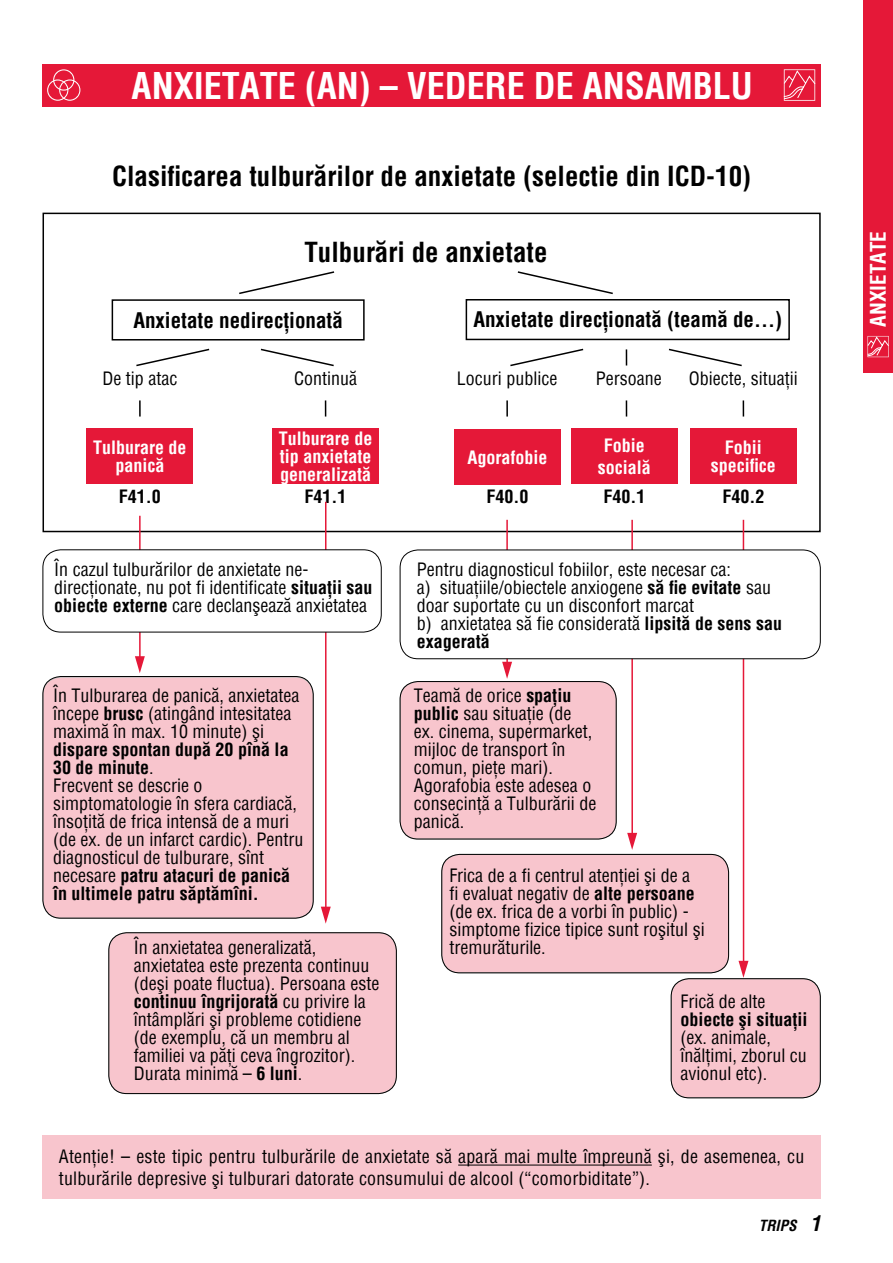
<style>
.page{position:relative;width:893px;height:1263px;background:#fff}
.page>*{position:absolute;margin:0;border:0;box-sizing:border-box;transform-origin:0 0}
.t1{font:700 condensed 36px "Helvetica";color:#fff}
.t2{font:700 condensed 27px "Helvetica";color:#000}
.t3{font:700 condensed 21px "Helvetica";color:#000}
.t4{font:700 condensed 21px "Helvetica";color:#fff}
.t5{font:condensed 18px/18px "Helvetica";color:#000}
.t6{font:700 condensed 18px/18px "Helvetica";color:#fff;text-align:center}
.t7{font:700 condensed 18px "Helvetica";color:#000}
.t8{font:italic 700 condensed 15px "Helvetica";color:#000}
.s1{font-weight:700}
.s2{font-size:21px}
</style>
<div class="page">
<div style="left:863px;top:0;width:30px;height:373px;background:#e51838"></div>
<div style="left:43px;top:64px;width:778px;height:42px;background:#e51838"></div>
<svg style="left:47px;top:69px;width:33px;height:32px"></svg>
<svg style="left:867px;top:336px;width:22px;height:21px"></svg>
<svg style="left:783px;top:69px;width:33px;height:32px"></svg>
<div style="left:43px;top:1135px;width:778px;height:64px;background:#f8c5cd"></div>
<div style="left:43px;top:213px;width:778px;height:319px;border:2px solid #000"></div>
<div style="left:671px;top:979px;width:149px;height:119px;background:#f8c5cd;border-radius:18px"></div>
<div style="left:442px;top:854px;width:287px;height:119px;background:#f8c5cd;border-radius:18px"></div>
<div style="left:400px;top:681px;width:216px;height:158px;background:#f8c5cd;border-radius:18px"></div>
<div style="left:112px;top:299px;width:253px;height:41px;border:2px solid #000"></div>
<div style="left:87px;top:428px;width:106px;height:56px;background:#e51838"></div>
<div style="left:272px;top:428px;width:107px;height:56px;background:#e51838"></div>
<div style="left:571px;top:428px;width:106px;height:56px;background:#e51838"></div>
<div style="left:454px;top:429px;width:107px;height:56px;background:#e51838"></div>
<div style="left:690px;top:428px;width:106px;height:56px;background:#e51838"></div>
<div style="left:466px;top:299px;width:324px;height:41px;border:2px solid #000"></div>
<svg style="left:239px;top:271px;width:96px;height:24px"></svg>
<svg style="left:517px;top:271px;width:96px;height:24px"></svg>
<svg style="left:136px;top:348px;width:74px;height:19px"></svg>
<svg style="left:510px;top:348px;width:74px;height:19px"></svg>
<svg style="left:260px;top:348px;width:74px;height:19px"></svg>
<svg style="left:669px;top:348px;width:73px;height:19px"></svg>
<svg style="left:626px;top:349px;width:1px;height:16px"></svg>
<svg style="left:626px;top:400px;width:1px;height:16px"></svg>
<svg style="left:743px;top:400px;width:1px;height:16px"></svg>
<svg style="left:506px;top:400px;width:2px;height:16px"></svg>
<svg style="left:325px;top:400px;width:1px;height:16px"></svg>
<svg style="left:139px;top:400px;width:2px;height:16px"></svg>
<hr style="left:631px;top:520px;width:2px;height:325px;background:#e51838">
<hr style="left:506px;top:520px;width:2px;height:148px;background:#e51838">
<hr style="left:458px;top:1164px;width:194px;height:1px;background:#000">
<div style="left:43px;top:677px;width:270px;height:241px;background:#f8c5cd;border-radius:18px"></div>
<div style="left:43px;top:676px;width:271px;height:242px;border:1px solid #000;border-radius:18px"></div>
<div style="left:109px;top:933px;width:287px;height:160px;background:#f8c5cd;border-radius:18px"></div>
<div style="left:108px;top:932px;width:289px;height:162px;border:1px solid #000;border-radius:18px"></div>
<div style="left:671px;top:978px;width:150px;height:120px;border:1px solid #000;border-radius:18px"></div>
<div style="left:400px;top:681px;width:217px;height:158px;border:1px solid #000;border-radius:18px"></div>
<div style="left:441px;top:854px;width:288px;height:119px;border:1px solid #000;border-radius:18px"></div>
<hr style="left:139px;top:516px;width:2px;height:153px;background:#e51838">
<svg style="left:135px;top:656px;width:10px;height:17px"></svg>
<hr style="left:325px;top:502px;width:2px;height:417px;background:#e51838">
<svg style="left:321px;top:907px;width:10px;height:17px"></svg>
<hr style="left:743px;top:520px;width:1px;height:453px;background:#e51838">
<svg style="left:738px;top:961px;width:10px;height:17px"></svg>
<svg style="left:627px;top:833px;width:10px;height:17px"></svg>
<svg style="left:502px;top:662px;width:10px;height:17px"></svg>
<div style="left:400px;top:550px;width:420px;height:109px;background:#fff;border-radius:18px"></div>
<div style="left:400px;top:550px;width:421px;height:109px;border:1px solid #000;border-radius:18px"></div>
<div style="left:43px;top:550px;width:338px;height:82px;background:#fff;border-radius:18px"></div>
<div style="left:43px;top:549px;width:339px;height:83px;border:1px solid #000;border-radius:18px"></div>
<h1 class="t1" style="left:132px;top:62px;width:623px">ANXIETATE (AN) – VEDERE DE ANSAMBLU</h1>
<h2 class="t2" style="left:112px;top:158px;width:640px">Clasificarea tulburărilor de anxietate (selectie din ICD-10)</h2>
<h2 class="t2" style="left:304px;top:235px;width:244px">Tulburări de anxietate</h2>
<p class="t3" style="left:133px;top:306px;width:211px">Anxietate nedirecţionată</p>
<p class="t3" style="left:473px;top:306px;width:310px">Anxietate direcţionată (teamă de...)</p>
<p class="t5" style="left:102px;top:369px;width:76px">De tip atac</p>
<p class="t5" style="left:294px;top:369px;width:64px">Continuă</p>
<p class="t5" style="left:457px;top:369px;width:102px">Locuri publice</p>
<p class="t5" style="left:596px;top:369px;width:67px">Persoane</p>
<p class="t5" style="left:689px;top:369px;width:110px">Obiecte, situaţii</p>
<p class="t6" style="left:93px;top:438px;width:95px">Tulburare de panică</p>
<p class="t6" style="left:279px;top:429px;width:95px;text-align:justify">Tulburare de tip anxietate generalizată</p>
<p class="t6" style="left:598px;top:435px;width:54px;line-height:21.6px">Fobie socială</p>
<p class="t6" style="left:468px;top:448px;width:82px">Agorafobie</p>
<p class="t6" style="left:711px;top:438px;width:66px">Fobii specifice</p>
<p class="t7" style="left:119px;top:484px;width:43px">F41.0</p>
<p class="t7" style="left:305px;top:484px;width:43px">F41.1</p>
<p class="t7" style="left:487px;top:484px;width:43px">F40.0</p>
<p class="t7" style="left:603px;top:484px;width:43px">F40.1</p>
<p class="t7" style="left:722px;top:484px;width:43px">F40.2</p>
<p class="t5" style="left:54px;top:560px;width:320px">În cazul tulburărilor de anxietate ne&shy;direcţionate, nu pot fi identificate <span class="s1">situaţii sau obiecte externe</span> care declanşează anxietatea</p>
<p class="t5" style="left:53px;top:686px;width:248px">În Tulburarea de panică, anxietatea începe <span class="s1">brusc</span> (atingând intesitatea maximă în max. 10 minute) şi</p>
<p class="t5" style="left:53px;top:740px;width:252px"><span class="s1">dispare spontan după 20 pînă la<br>30 de minute</span>.<br>Frecvent se descrie o simptomatologie în sfera cardiacă, însoţită de frica intensă de a muri (de ex. de un infarct cardic). Pentru diagnosticul de tulburare, sînt necesare <span class="s1">patru atacuri de panică în ultimele patru săptămîni.</span></p>
<p class="t5" style="left:134px;top:938px;width:247px">În anxietatea generalizată, anxietatea este prezenta continuu (deşi poate fluctua). Persoana este <span class="s1">continuu îngrijorată</span> cu privire la întâmplări şi probleme cotidiene (de exemplu, că un membru al familiei va păţi ceva îngrozitor).<br>Durata minimă – <span class="s1">6 luni</span>.</p>
<p class="t5" style="left:417px;top:560px;width:367px">Pentru diagnosticul fobiilor, este necesar ca:<br>a) situaţiile/obiectele anxiogene <span class="s1">să fie evitate</span> sau doar suportate cu un disconfort marcat<br>b) anxietatea să fie considerată <span class="s1">lipsită de sens sau exagerată</span></p>
<p class="t5" style="left:414px;top:686px;width:184px">Teamă de orice <span class="s1">spaţiu public</span> sau situaţie (de ex. cinema, supermarket, mijloc de transport în comun, pieţe mari).<br>Agorafobia este adesea o consecinţă a Tulburării de panică.</p>
<p class="t5" style="left:449px;top:866px;width:257px">Frica de a fi centrul atenţiei şi de a<br>fi evaluat negativ de <span class="s1">alte persoane </span>(de ex. frica de a vorbi în public) - simptome fizice tipice sunt roşitul şi tremurăturile.</p>
<p class="t5" style="left:680px;top:992px;width:86px">Frică de alte</p>
<p class="t7" style="left:680px;top:1008px;width:129px">obiecte şi situaţii</p>
<p class="t5" style="left:680px;top:1028px;width:128px">(ex. animale, înălţimi, zborul cu avionul etc).</p>
<p class="t5" style="left:59px;top:1146px;width:747px;line-height:21.6px">Atenţie! – este tipic pentru tulburările de anxietate să apară mai multe împreună şi, de asemenea, cu tulburările depresive şi tulburari datorate consumului de alcool (“comorbiditate”).</p>
<p class="t8" style="left:759px;top:1216px;width:63px">TRIPS <span class="s2">1</span></p>
<p class="t4" style="left:864px;top:327px;width:97px;rotate:-90deg">ANXIETATE</p>
</div>
